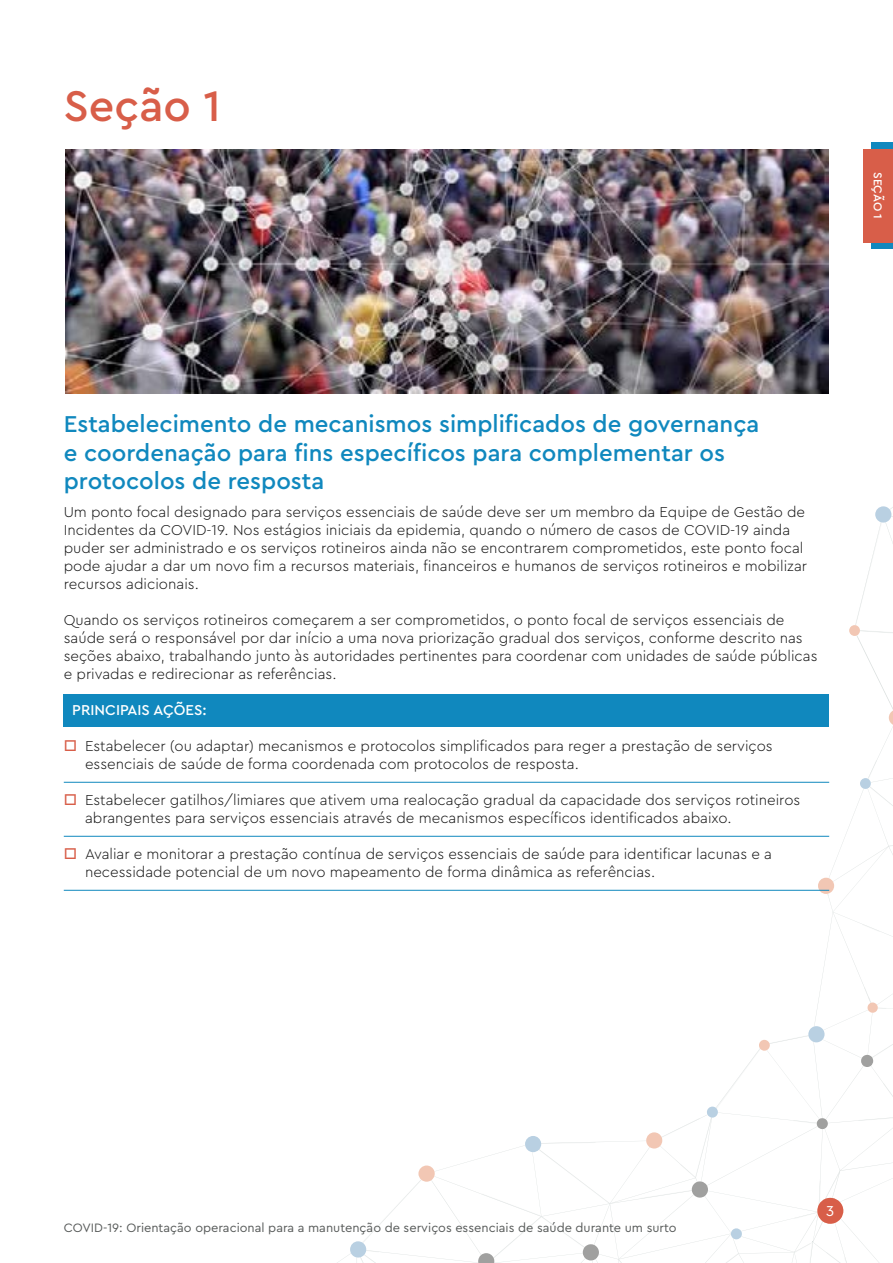
<style>
.page{position:relative;width:893px;height:1263px;background:#fff}
.page>*{position:absolute;margin:0;border:0;box-sizing:border-box;transform-origin:0 0}
.t1{font:500 45px "Cera Pro";color:#d85e49}
.t2{font:500 24px/28.8px "Cera Pro";color:#1088be}
.t3{font:300 15px/18px "Cera Pro";color:#121212}
.t4{font:500 15px "Cera Pro";color:#fff}
.t5{font:15px "Cera Pro";color:#fff}
.t6{font:12.75px "Cera Pro";color:#585b5a}
.t7{font:500 12px "Cera Pro";color:#fff}
</style>
<div class="page">
<svg style="left:263px;top:506px;width:630px;height:757px"></svg>
<div style="left:872px;top:142px;width:21px;height:107px;background:#1088be"></div>
<div style="left:863px;top:149px;width:30px;height:93px;background:#d85e49"></div>
<img style="left:65px;top:150px;width:764px;height:244px">
<div style="left:64px;top:694px;width:765px;height:32px;background:#1088be"></div>
<hr style="left:64px;top:782px;width:765px;height:1px;background:#1088be">
<hr style="left:64px;top:836px;width:765px;height:1px;background:#1088be">
<hr style="left:64px;top:890px;width:765px;height:1px;background:#1088be">
<h1 class="t1" style="left:64px;top:76px;width:159px">Seção 1</h1>
<p class="t7" style="left:886px;top:172px;width:48px;rotate:90deg">Seção 1</p>
<h2 class="t2" style="left:64px;top:408px;width:697px">Estabelecimento de mecanismos simplificados de governança e coordenação para fins específicos para complementar os protocolos de resposta</h2>
<p class="t3" style="left:64px;top:502px;width:745px">Um ponto focal designado para serviços essenciais de saúde deve ser um membro da Equipe de Gestão de Incidentes da COVID-19. Nos estágios iniciais da epidemia, quando o número de casos de COVID-19 ainda puder ser administrado e os serviços rotineiros ainda não se encontrarem comprometidos, este ponto focal pode ajudar a dar um novo fim a recursos materiais, financeiros e humanos de serviços rotineiros e mobilizar recursos adicionais.</p>
<p class="t3" style="left:64px;top:610px;width:755px">Quando os serviços rotineiros começarem a ser comprometidos, o ponto focal de serviços essenciais de saúde será o responsável por dar início a uma nova priorização gradual dos serviços, conforme descrito nas seções abaixo, trabalhando junto às autoridades pertinentes para coordenar com unidades de saúde públicas e privadas e redirecionar as referências.</p>
<p class="t4" style="left:72px;top:700px;width:136px">PRINCIPAIS AÇÕES:</p>
<p class="t3" style="left:85px;top:736px;width:689px">Estabelecer (ou adaptar) mecanismos e protocolos simplificados para reger a prestação de serviços essenciais de saúde de forma coordenada com protocolos de resposta.</p>
<p class="t3" style="left:85px;top:790px;width:717px">Estabelecer gatilhos/limiares que ativem uma realocação gradual da capacidade dos serviços rotineiros abrangentes para serviços essenciais através de mecanismos específicos identificados abaixo.</p>
<p class="t3" style="left:85px;top:844px;width:688px">Avaliar e monitorar a prestação contínua de serviços essenciais de saúde para identificar lacunas e a necessidade potencial de um novo mapeamento de forma dinâmica as referências.</p>
<p class="t6" style="left:64px;top:1219px;width:614px">COVID-19: Orientação operacional para a manutenção de serviços essenciais de saúde durante um surto</p>
<p class="t5" style="left:826px;top:1201px;width:10px">3</p>
</div>
